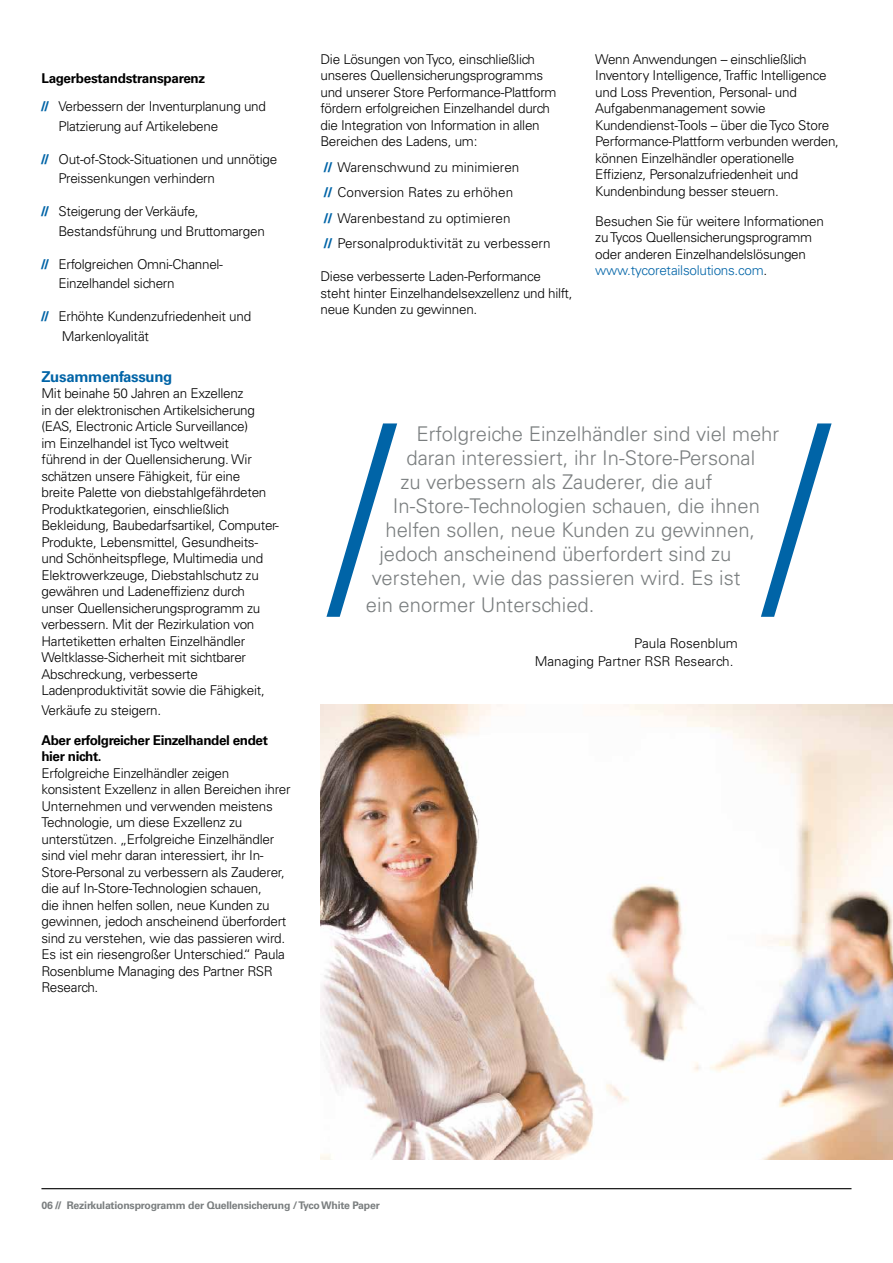
<style>
.page{position:relative;width:893px;height:1263px;background:#fff}
.page>*{position:absolute;margin:0;border:0;box-sizing:border-box;transform-origin:0 0}
.t1{font:300 20.25px "Univers LT Std";color:#7a7e7f}
.t2{font:700 15px "Univers LT Std";letter-spacing:-.02em;color:#0064a7}
.t3{font:300 13.5px/16.5px "Univers LT Std";letter-spacing:-.02em;color:#000}
.t4{font:300 13.5px/25.5px "Univers LT Std";color:#000}
.t5{font:700 13.5px/16.5px "Univers LT Std";letter-spacing:-.03em;color:#000}
.t6{font:700 10.5px "Univers LT Std";letter-spacing:-.02em;color:#7a7e7f}
.s1{font-weight:700}
.s2{font-weight:900;color:#0064a7}
.s3{color:#0064a7}
.s4{font-weight:900}
</style>
<div class="page">
<img style="left:320px;top:705px;width:573px;height:455px">
<svg style="left:326px;top:423px;width:71px;height:194px"></svg>
<svg style="left:761px;top:423px;width:71px;height:194px"></svg>
<hr style="left:41px;top:1188px;width:810px;height:1px;background:#000">
<p class="t3" style="left:41px;top:64px;width:226px;line-height:28px"><span class="s1">Lagerbestandstransparenz<br></span><span class="s2">//</span> Verbessern der Inventurplanung und</p>
<p class="t3" style="left:58px;top:118px;width:161px">Platzierung auf Artikelebene</p>
<p class="t3" style="left:58px;top:149px;width:220px;line-height:19.5px;text-indent:-17px"><span class="s2">//</span> Out-of-Stock-Situationen und unnötige<br>Preissenkungen verhindern</p>
<p class="t3" style="left:58px;top:202px;width:208px;line-height:19.5px;text-indent:-17px"><span class="s2">//</span> Steigerung der Verkäufe,<br>Bestandsführung und Bruttomargen</p>
<p class="t3" style="left:58px;top:254px;width:166px;line-height:19.5px;text-indent:-17px"><span class="s2">//</span> Erfolgreichen Omni-Channel-<br>Einzelhandel sichern</p>
<p class="t3" style="left:62px;top:307px;width:191px;line-height:19.5px;text-indent:-20px"><span class="s2">//</span> Erhöhte Kundenzufriedenheit und<br>Markenloyalität</p>
<p class="t2" style="left:41px;top:368px;width:133px">Zusammenfassung</p>
<p class="t3" style="left:41px;top:385px;width:239px">Mit beinahe 50 Jahren an Exzellenz<br>in der elektronischen Artikelsicherung (EAS, Electronic Article Surveillance)<br>im Einzelhandel ist Tyco weltweit<br>führend in der Quellensicherung. Wir schätzen unsere Fähigkeit, für eine<br>breite Palette von diebstahlgefährdeten Produktkategorien, einschließlich Bekleidung, Baubedarfsartikel, Computer-Produkte, Lebensmittel, Gesundheits&shy;und Schönheitspflege, Multimedia und Elektrowerkzeuge, Diebstahlschutz zu gewähren und Ladeneffizienz durch unser Quellensicherungsprogramm zu verbessern. Mit der Rezirkulation von Hartetiketten erhalten Einzelhändler Weltklasse-Sicherheit mit sichtbarer Abschreckung, verbesserte Ladenproduktivität sowie die Fähigkeit,</p>
<p class="t3" style="left:41px;top:702px;width:121px">Verkäufe zu steigern.</p>
<p class="t5" style="left:41px;top:732px;width:228px">Aber erfolgreicher Einzelhandel endet hier nicht.</p>
<p class="t3" style="left:41px;top:765px;width:251px">Erfolgreiche Einzelhändler zeigen konsistent Exzellenz in allen Bereichen ihrer Unternehmen und verwenden meistens Technologie, um diese Exzellenz zu unterstützen. „Erfolgreiche Einzelhändler sind viel mehr daran interessiert, ihr In-Store-Personal zu verbessern als Zauderer, die auf In-Store-Technologien schauen,<br>die ihnen helfen sollen, neue Kunden zu gewinnen, jedoch anscheinend überfordert sind zu verstehen, wie das passieren wird.<br>Es ist ein riesengroßer Unterschied.“ Paula Rosenblume Managing des Partner RSR Research.</p>
<p class="t3" style="left:320px;top:51px;width:238px">Die Lösungen von Tyco, einschließlich unseres Quellensicherungsprogramms und unserer Store Performance-Plattform fördern erfolgreichen Einzelhandel durch die Integration von Information in allen Bereichen des Ladens, um:</p>
<p class="t4" style="left:324px;top:154px;width:228px"><span class="s2">//</span> Warenschwund zu minimieren<br><span class="s2">//</span> Conversion Rates zu erhöhen<br><span class="s2">//</span> Warenbestand zu optimieren<br><span class="s2">//</span> Personalproduktivität zu verbessern</p>
<p class="t3" style="left:320px;top:268px;width:253px">Diese verbesserte Laden-Performance steht hinter Einzelhandelsexzellenz und hilft, neue Kunden zu gewinnen.</p>
<p class="t3" style="left:595px;top:51px;width:245px">Wenn Anwendungen – einschließlich Inventory Intelligence, Traffic Intelligence und Loss Prevention, Personal- und Aufgabenmanagement sowie Kundendienst-Tools – über die Tyco Store Performance-Plattform verbunden werden, können Einzelhändler operationelle Effizienz, Personalzufriedenheit und Kundenbindung besser steuern.</p>
<p class="t3" style="left:595px;top:213px;width:230px">Besuchen Sie für weitere Informationen zu Tycos Quellensicherungsprogramm oder anderen Einzelhandelslösungen <span class="s3">www.tycoretailsolutions.com</span>.</p>
<h1 class="t1" style="left:416px;top:422px;width:364px">Erfolgreiche Einzelhändler sind viel mehr</h1>
<h1 class="t1" style="left:406px;top:446px;width:350px">daran interessiert, ihr In-Store-Personal</h1>
<h1 class="t1" style="left:400px;top:470px;width:314px">zu verbessern als Zauderer, die auf</h1>
<h1 class="t1" style="left:393px;top:494px;width:369px">In-Store-Technologien schauen, die ihnen</h1>
<h1 class="t1" style="left:385px;top:518px;width:371px">helfen sollen, neue Kunden zu gewinnen,</h1>
<h1 class="t1" style="left:379px;top:542px;width:354px">jedoch anscheinend überfordert sind zu</h1>
<h1 class="t1" style="left:372px;top:566px;width:370px">verstehen, wie das passieren wird. Es ist</h1>
<h1 class="t1" style="left:366px;top:593px;width:230px">ein enormer Unterschied.</h1>
<p class="t4" style="left:535px;top:634px;width:205px;line-height:18px;text-indent:100px">Paula Rosenblum<br>Managing Partner RSR Research.</p>
<p class="t6" style="left:41px;top:1199px;width:340px">06 <span class="s4">//</span> Rezirkulationsprogramm der Quellensicherung / Tyco White Paper</p>
</div>
